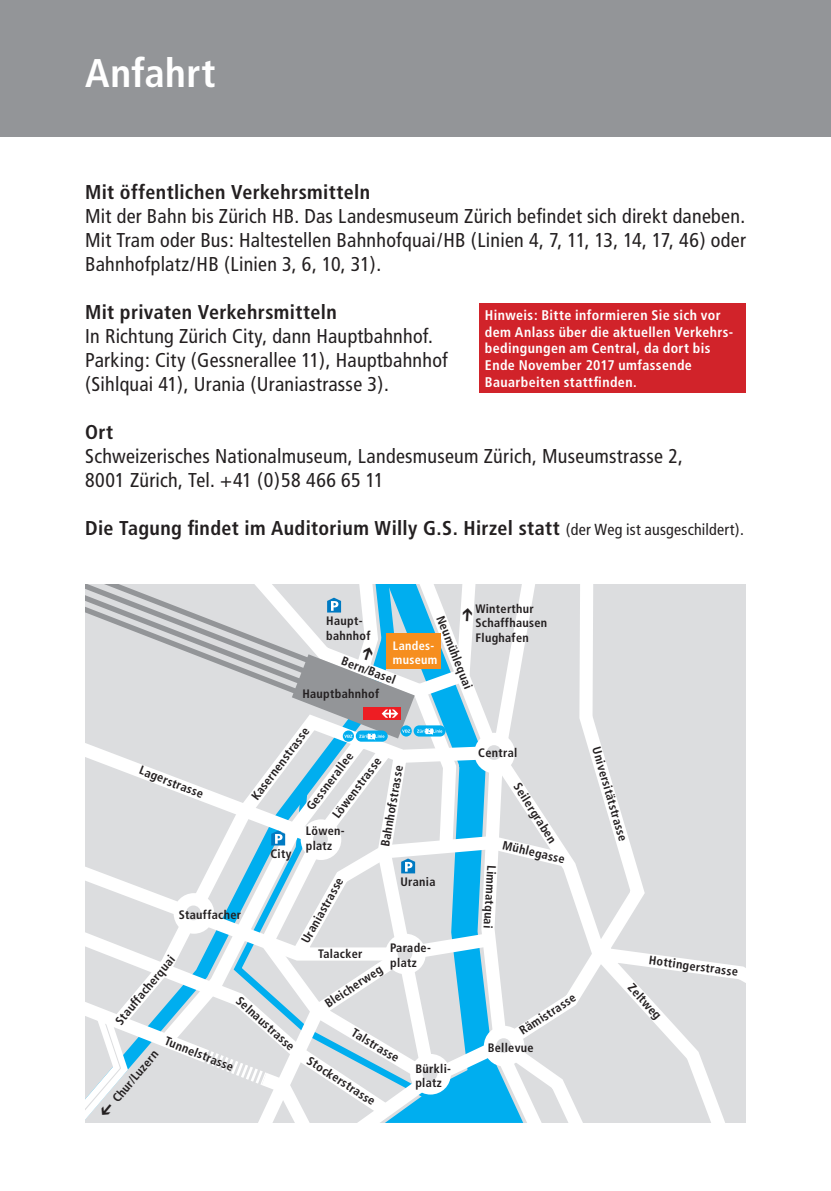
<style>
.page{position:relative;width:831px;height:1191px;background:#fff}
.page>*{position:absolute;margin:0;border:0;box-sizing:border-box;transform-origin:0 0}
.t1{font:700 condensed 40px "Frutiger";letter-spacing:.01em;color:#fff}
.t2{font:condensed 20px/24px "Frutiger";letter-spacing:.01em;color:#231f20}
.t3{font:700 condensed 20px "Frutiger";letter-spacing:.02em;color:#231f20}
.t4{font:700 condensed 14px/16.8px "Frutiger";letter-spacing:.025em;color:#fff}
.t5{font:700 condensed 12.2px/14.8px "Frutiger";letter-spacing:.025em;color:#231f20}
.t6{font:700 condensed 12.2px/14.8px "Frutiger";letter-spacing:.025em;color:#fff}
.s1{font-weight:400;font-size:16px}
</style>
<div class="page">
<div style="left:0;top:0;width:831px;height:136px;background:#939598"></div>
<svg style="left:148px;top:584px;width:598px;height:539px"></svg>
<svg style="left:394px;top:584px;width:216px;height:539px"></svg>
<div style="left:484px;top:1025px;width:40px;height:41px;background:#fff;border-radius:50%"></div>
<div style="left:496px;top:1038px;width:15px;height:15px;background:#dcdddf;border-radius:50%"></div>
<div style="left:474px;top:733px;width:41px;height:40px;background:#fff;border-radius:50%"></div>
<div style="left:486px;top:745px;width:15px;height:15px;background:#dcdddf;border-radius:50%"></div>
<div style="left:410px;top:1054px;width:41px;height:40px;background:#fff;border-radius:50%"></div>
<div style="left:422px;top:1066px;width:15px;height:15px;background:#dcdddf;border-radius:50%"></div>
<svg style="left:85px;top:828px;width:421px;height:143px"></svg>
<div style="left:385px;top:933px;width:41px;height:41px;background:#fff;border-radius:50%"></div>
<div style="left:397px;top:946px;width:15px;height:15px;background:#dcdddf;border-radius:50%"></div>
<svg style="left:413px;top:725px;width:32px;height:11px"></svg>
<div style="left:479px;top:303px;width:267px;height:90px;background:#d1232a"></div>
<svg style="left:85px;top:1005px;width:46px;height:118px"></svg>
<svg style="left:85px;top:584px;width:357px;height:375px"></svg>
<svg style="left:449px;top:584px;width:41px;height:104px"></svg>
<h1 class="t1" style="left:85px;top:49px;width:132px">Anfahrt</h1>
<h2 class="t3" style="left:85px;top:180px;width:286px">Mit öffentlichen Verkehrsmitteln</h2>
<h2 class="t2" style="left:85px;top:204px;width:662px;text-align:justify">Mit der Bahn bis Zürich HB. Das Landesmuseum Zürich befindet sich direkt daneben.<br>Mit Tram oder Bus: Haltestellen Bahnhofquai/HB (Linien 4, 7, 11, 13, 14, 17, 46) oder Bahnhofplatz/HB (Linien 3, 6, 10, 31).</h2>
<h2 class="t3" style="left:85px;top:300px;width:253px">Mit privaten Verkehrsmitteln</h2>
<h2 class="t2" style="left:85px;top:324px;width:364px">In Richtung Zürich City, dann Hauptbahnhof.<br>Parking: City (Gessnerallee 11), Hauptbahnhof (Sihlquai 41), Urania (Uraniastrasse 3).</h2>
<h2 class="t3" style="left:85px;top:420px;width:30px">Ort</h2>
<h2 class="t2" style="left:85px;top:444px;width:599px">Schweizerisches Nationalmuseum, Landesmuseum Zürich, Museumstrasse 2,<br>8001 Zürich, Tel. +41 (0)58 466 65 11</h2>
<h2 class="t3" style="left:85px;top:516px;width:660px">Die Tagung findet im Auditorium Willy G.S. Hirzel statt <span class="s1">(der Weg ist ausgeschildert).</span></h2>
<p class="t4" style="left:485px;top:306px;width:250px">Hinweis: Bitte informieren Sie sich vor dem Anlass über die aktuellen Verkehrs&shy;bedingungen am Central, da dort bis Ende November 2017 umfassende Bauarbeiten stattfinden.</p>
<p class="t5" style="left:143px;top:762px;width:69px;rotate:22deg">Lagerstrasse</p>
<p class="t5" style="left:475px;top:601px;width:73px">Winterthur<br>Schaffhausen<br>Flughafen</p>
<p class="t5" style="left:447px;top:613px;width:79px;rotate:68deg">Neumühlequai</p>
<p class="t5" style="left:326px;top:613px;width:46px">Haupt&shy;bahnhof</p>
<p class="t6" style="left:393px;top:638px;width:46px">Landes&shy;museum</p>
<p class="t5" style="left:344px;top:653px;width:58px;rotate:20deg">Bern/Basel</p>
<p class="t5" style="left:302px;top:686px;width:78px">Hauptbahnhof</p>
<p class="t5" style="left:248px;top:794px;width:89px;rotate:-53deg">Kasernenstrasse</p>
<p class="t5" style="left:303px;top:804px;width:70px;rotate:-53deg">Gessnerallee</p>
<p class="t5" style="left:306px;top:824px;width:40px">Löwen&shy;platz</p>
<p class="t5" style="left:329px;top:812px;width:74px;rotate:-53deg">Löwenstrasse</p>
<p class="t5" style="left:377px;top:845px;width:84px;rotate:-80deg">Bahnhofstrasse</p>
<p class="t5" style="left:270px;top:846px;width:22px">City</p>
<p class="t5" style="left:478px;top:745px;width:41px">Central</p>
<p class="t5" style="left:522px;top:780px;width:70px;rotate:57deg">Seilergraben</p>
<p class="t5" style="left:504px;top:838px;width:65px;rotate:13deg">Mühlegasse</p>
<p class="t5" style="left:400px;top:874px;width:37px">Urania</p>
<p class="t5" style="left:298px;top:938px;width:75px;rotate:-61deg">Uraniastrasse</p>
<p class="t5" style="left:318px;top:946px;width:46px">Talacker</p>
<p class="t5" style="left:179px;top:907px;width:64px">Stauffacher</p>
<p class="t5" style="left:390px;top:940px;width:42px">Parade&shy;platz</p>
<p class="t5" style="left:112px;top:1018px;width:87px;rotate:-50deg">Stauffacherquai</p>
<p class="t5" style="left:322px;top:998px;width:68px;rotate:-34deg">Bleicherweg</p>
<p class="t5" style="left:243px;top:993px;width:75px;rotate:42deg">Selnaustrasse</p>
<p class="t5" style="left:356px;top:1025px;width:54px;rotate:31deg">Talstrasse</p>
<p class="t5" style="left:168px;top:1033px;width:74px;rotate:22deg">Tunnelstrasse</p>
<p class="t5" style="left:109px;top:1095px;width:65px;rotate:-50deg">Chur/Luzern</p>
<p class="t5" style="left:312px;top:1053px;width:80px;rotate:33deg">Stockerstrasse</p>
<p class="t5" style="left:415px;top:1061px;width:37px">Bürkli&shy;platz</p>
<p class="t5" style="left:499px;top:865px;width:65px;rotate:93deg">Limmatquai</p>
<p class="t5" style="left:516px;top:1025px;width:66px;rotate:-33deg">Rämistrasse</p>
<p class="t5" style="left:488px;top:1040px;width:47px">Bellevue</p>
<p class="t5" style="left:603px;top:745px;width:99px;rotate:74deg">Universitätstrasse</p>
<p class="t5" style="left:650px;top:952px;width:91px;rotate:8deg">Hottingerstrasse</p>
<p class="t5" style="left:635px;top:980px;width:45px;rotate:48deg">Zeltweg</p>
</div>
